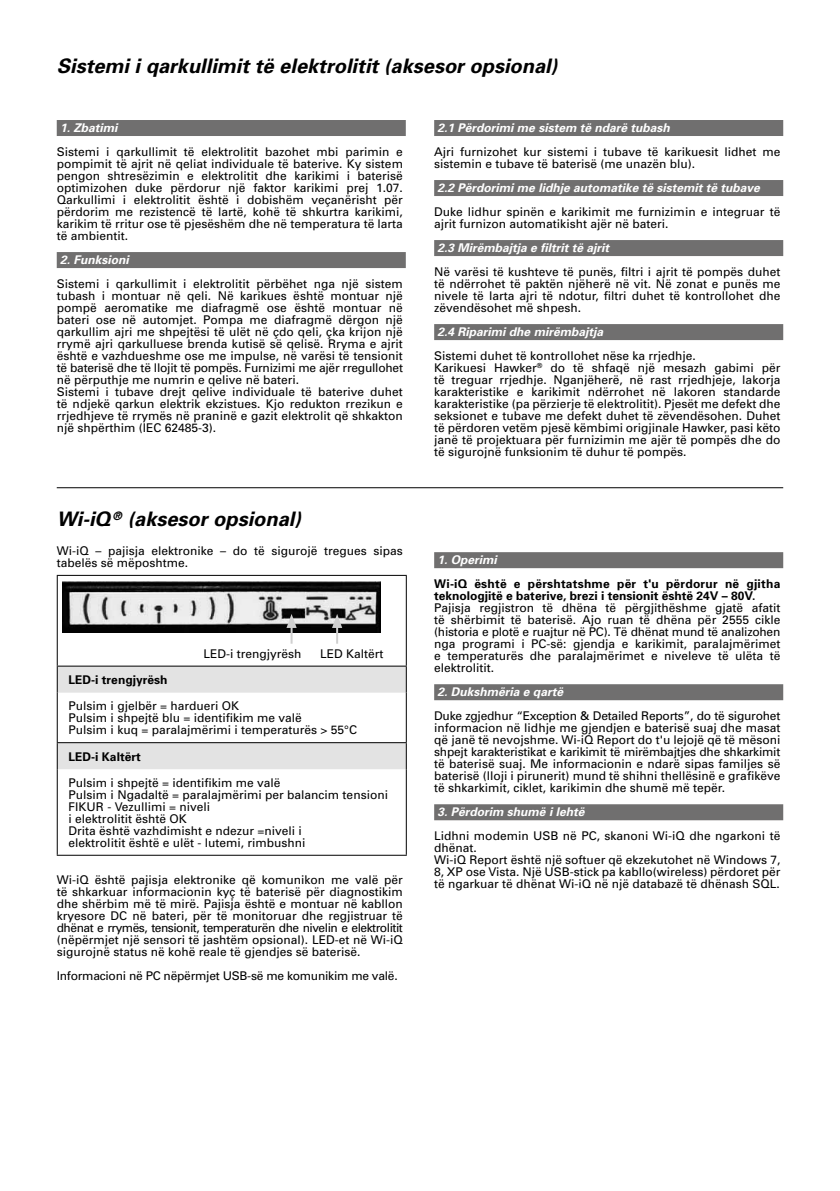
<style>
.page{position:relative;width:840px;height:1191px;background:#fff}
.page>*{position:absolute;margin:0;border:0;box-sizing:border-box;transform-origin:0 0}
.t1{font:italic 700 20px "Univers";color:#000}
.t2{font:12px/12px "Univers";color:#000}
.t3{font:italic 700 12px "Univers";color:#fff}
.t4{font:700 12px/12px "Univers";color:#000}
.t5{font:12px "Univers";letter-spacing:-.02em;color:#000}
</style>
<div class="page">
<div style="left:57px;top:120px;width:348px;height:16px;background:#706f6f"></div>
<div style="left:57px;top:252px;width:348px;height:16px;background:#706f6f"></div>
<div style="left:434px;top:120px;width:348px;height:16px;background:#706f6f"></div>
<div style="left:434px;top:180px;width:348px;height:16px;background:#706f6f"></div>
<div style="left:434px;top:240px;width:348px;height:16px;background:#706f6f"></div>
<div style="left:434px;top:324px;width:348px;height:16px;background:#706f6f"></div>
<hr style="left:57px;top:487px;width:725px;height:1px;background:#000">
<hr style="left:57px;top:575px;width:349px;height:1px;background:#000">
<hr style="left:57px;top:576px;width:1px;height:89px;background:#000">
<hr style="left:405px;top:576px;width:1px;height:89px;background:#000">
<hr style="left:57px;top:769px;width:1px;height:85px;background:#000">
<hr style="left:405px;top:769px;width:1px;height:85px;background:#000">
<hr style="left:57px;top:854px;width:349px;height:1px;background:#000">
<hr style="left:57px;top:665px;width:349px;height:1px;background:#000">
<svg style="left:57px;top:666px;width:349px;height:103px"></svg>
<div style="left:434px;top:552px;width:348px;height:16px;background:#706f6f"></div>
<div style="left:434px;top:684px;width:348px;height:16px;background:#706f6f"></div>
<div style="left:434px;top:804px;width:348px;height:16px;background:#706f6f"></div>
<img style="left:62px;top:581px;width:318px;height:51px">
<svg style="left:286px;top:614px;width:10px;height:29px"></svg>
<svg style="left:332px;top:614px;width:10px;height:29px"></svg>
<h1 class="t1" style="left:57px;top:53px;width:502px">Sistemi i qarkullimit të elektrolitit (aksesor opsional)</h1>
<p class="t3" style="left:60px;top:121px;width:59px">1. Zbatimi</p>
<p class="t2" style="left:57px;top:146px;width:347px;text-align:justify">Sistemi i qarkullimit të elektrolitit bazohet mbi parimin e pompimit të ajrit në qeliat individuale të baterive. Ky sistem pengon shtresëzimin e elektrolitit dhe karikimi i baterisë optimizohen duke përdorur një faktor karikimi prej 1.07.<br>Qarkullimi i elektrolitit është i dobishëm veçanërisht për përdorim me rezistencë të lartë, kohë të shkurtra karikimi, karikim të rritur ose të pjesëshëm dhe në temperatura të larta të ambientit.</p>
<p class="t3" style="left:60px;top:253px;width:70px">2. Funksioni</p>
<p class="t2" style="left:57px;top:278px;width:347px">Sistemi i qarkullimit i elektrolitit përbëhet nga një sistem tubash i montuar në qeli. Në karikues është montuar një pompë aeromatike me diafragmë ose është montuar në bateri ose në automjet. Pompa me diafragmë dërgon një qarkullim ajri me shpejtësi të ulët në çdo qeli, çka krijon një rrymë ajri qarkulluese brenda kutisë së qelisë. Rryma e ajrit është e vazhdueshme ose me impulse, në varësi të tensionit të baterisë dhe të llojit të pompës. Furnizimi me ajër rregullohet në përputhje me numrin e qelive në bateri.<br>Sistemi i tubave drejt qelive individuale të baterive duhet të ndjekë qarkun elektrik ekzistues. Kjo redukton rrezikun e rrjedhjeve të rrymës në praninë e gazit elektrolit që shkakton një shpërthim (IEC 62485-3).</p>
<h1 class="t1" style="left:57px;top:507px;width:246px">Wi-iQ <sup>®</sup> (aksesor opsional)</h1>
<p class="t2" style="left:57px;top:545px;width:347px">Wi-iQ – pajisja elektronike – do të sigurojë tregues sipas tabelës së mëposhtme.</p>
<p class="t2" style="left:203px;top:648px;width:100px">LED-i trengjyrësh</p>
<p class="t2" style="left:320px;top:648px;width:65px">LED Kaltërt</p>
<p class="t4" style="left:69px;top:674px;width:100px">LED-i trengjyrësh</p>
<p class="t2" style="left:69px;top:700px;width:290px">Pulsim i gjelbër = hardueri OK<br>Pulsim i shpejtë blu = identifikim me valë<br>Pulsim i kuq = paralajmërimi i temperaturës &gt; 55°C</p>
<p class="t4" style="left:69px;top:750px;width:74px">LED-i Kaltërt</p>
<p class="t2" style="left:69px;top:776px;width:321px">Pulsim i shpejtë = identifikim me valë<br>Pulsim i Ngadaltë = paralajmërimi per balancim tensioni FIKUR - Vezullimi = niveli<br>i elektrolitit është OK<br>Drita është vazhdimisht e ndezur =niveli i<br>elektrolitit është e ulët - lutemi, rimbushni</p>
<p class="t2" style="left:57px;top:873px;width:347px;text-align:justify">Wi-iQ është pajisja elektronike që komunikon me valë për të shkarkuar informacionin kyç të baterisë për diagnostikim dhe shërbim më të mirë. Pajisja është e montuar në kabllon kryesore DC në bateri, për të monitoruar dhe regjistruar të dhënat e rrymës, tensionit, temperaturën dhe nivelin e elektrolitit (nëpërmjet një sensori të jashtëm opsional). LED-et në Wi-iQ sigurojnë status në kohë reale të gjendjes së baterisë.</p>
<p class="t5" style="left:57px;top:968px;width:342px">Informacioni në PC nëpërmjet USB-së me komunikim me valë.</p>
<p class="t3" style="left:437px;top:121px;width:234px">2.1 Përdorimi me sistem të ndarë tubash</p>
<p class="t2" style="left:434px;top:146px;width:347px">Ajri furnizohet kur sistemi i tubave të karikuesit lidhet me sistemin e tubave të baterisë (me unazën blu).</p>
<p class="t3" style="left:437px;top:181px;width:324px">2.2 Përdorimi me lidhje automatike të sistemit të tubave</p>
<p class="t2" style="left:434px;top:206px;width:347px">Duke lidhur spinën e karikimit me furnizimin e integruar të ajrit furnizon automatikisht ajër në bateri.</p>
<p class="t3" style="left:437px;top:241px;width:173px">2.3 Mirëmbajtja e filtrit të ajrit</p>
<p class="t2" style="left:434px;top:266px;width:347px;text-align:justify">Në varësi të kushteve të punës, filtri i ajrit të pompës duhet të ndërrohet të paktën njëherë në vit. Në zonat e punës me nivele të larta ajri të ndotur, filtri duhet të kontrollohet dhe zëvendësohet më shpesh.</p>
<p class="t3" style="left:437px;top:325px;width:167px">2.4 Riparimi dhe mirëmbajtja</p>
<p class="t2" style="left:434px;top:350px;width:347px">Sistemi duhet të kontrollohet nëse ka rrjedhje.<br>Karikuesi Hawker<sup>®</sup> do të shfaqë një mesazh gabimi për të treguar rrjedhje. Nganjëherë, në rast rrjedhjeje, lakorja karakteristike e karikimit ndërrohet në lakoren standarde karakteristike (pa përzierje të elektrolitit). Pjesët me defekt dhe seksionet e tubave me defekt duhet të zëvendësohen. Duhet të përdoren vetëm pjesë këmbimi origjinale Hawker, pasi këto janë të projektuara për furnizimin me ajër të pompës dhe do të sigurojnë funksionim të duhur të pompës.</p>
<p class="t3" style="left:437px;top:553px;width:61px">1. Operimi</p>
<p class="t4" style="left:434px;top:578px;width:347px">Wi-iQ është e përshtatshme për t'u përdorur në gjitha teknologjitë e baterive, brezi i tensionit është 24V – 80V.</p>
<p class="t2" style="left:434px;top:602px;width:347px;text-align:justify">Pajisja regjistron të dhëna të përgjithëshme gjatë afatit të shërbimit të baterisë. Ajo ruan të dhëna për 2555 cikle (historia e plotë e ruajtur në PC). Të dhënat mund të analizohen nga programi i PC-së: gjendja e karikimit, paralajmërimet e temperaturës dhe paralajmërimet e niveleve të ulëta të elektrolitit.</p>
<p class="t3" style="left:437px;top:685px;width:127px">2. Dukshmëria e qartë</p>
<p class="t2" style="left:434px;top:710px;width:347px;text-align:justify">Duke zgjedhur “Exception &amp; Detailed Reports”, do të sigurohet informacion në lidhje me gjendjen e baterisë suaj dhe masat që janë të nevojshme. Wi-iQ Report do t'u lejojë që të mësoni shpejt karakteristikat e karikimit të mirëmbajtjes dhe shkarkimit të baterisë suaj. Me informacionin e ndarë sipas familjes së baterisë (lloji i pirunerit) mund të shihni thellësinë e grafikëve të shkarkimit, ciklet, karikimin dhe shumë më tepër.</p>
<p class="t3" style="left:437px;top:805px;width:148px">3. Përdorim shumë i lehtë</p>
<p class="t2" style="left:434px;top:830px;width:347px">Lidhni modemin USB në PC, skanoni Wi-iQ dhe ngarkoni të dhënat.<br>Wi-iQ Report është një softuer që ekzekutohet në Windows 7, 8, XP ose Vista. Një USB-stick pa kabllo(wireless) përdoret për të ngarkuar të dhënat Wi-iQ në një databazë të dhënash SQL.</p>
</div>
